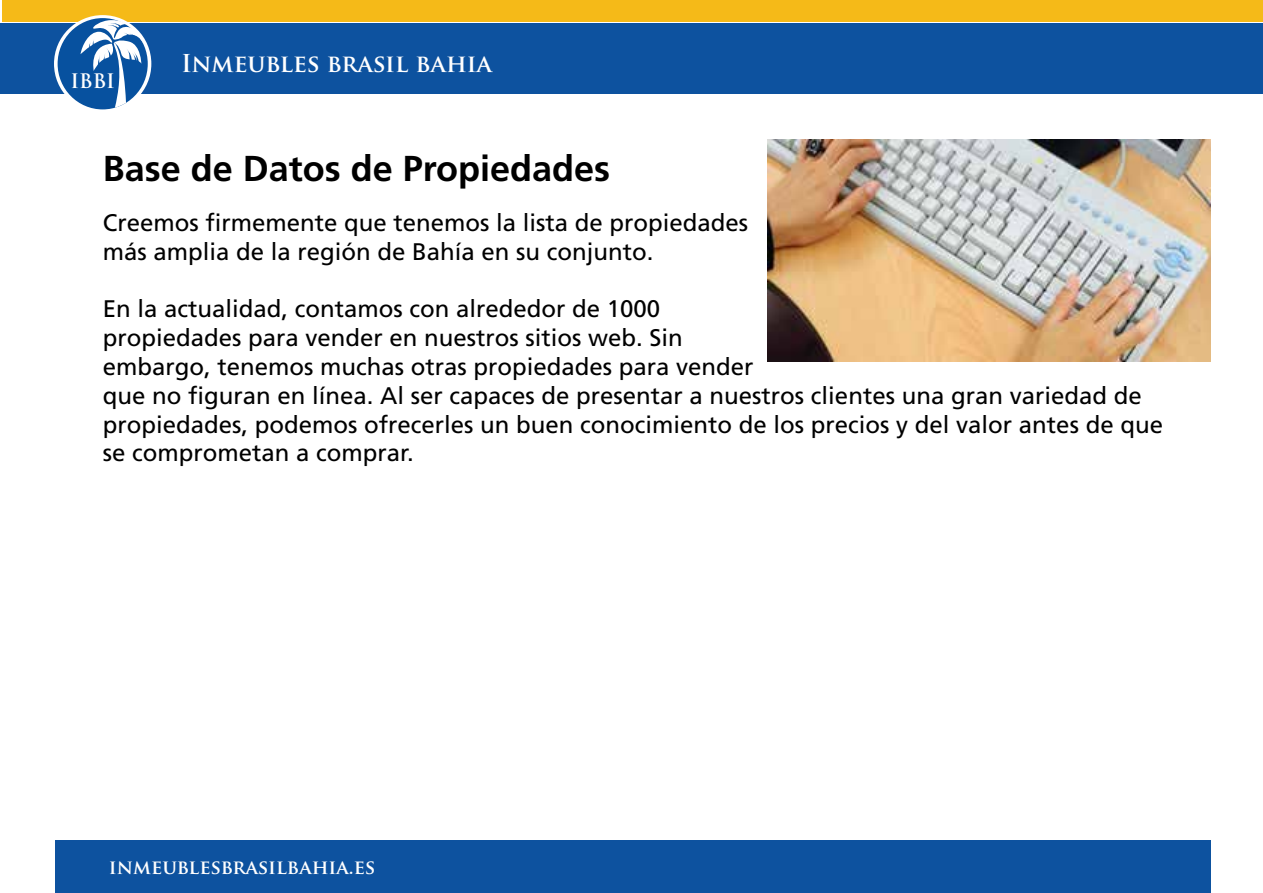
<style>
.page{position:relative;width:1263px;height:893px;background:#fff}
.page>*{position:absolute;margin:0;border:0;box-sizing:border-box;transform-origin:0 0}
.t1{font:700 36px "Frutiger LT";color:#000}
.t2{font:24px/28.8px "Frutiger LT";color:#000}
.t3{font:700 24px "Trajan Pro";color:#fff}
.t4{font:700 19.5px "Trajan Pro";color:#fff}
</style>
<div class="page">
<div style="left:55px;top:840px;width:1155px;height:53px;background:#0d529f"></div>
<div style="left:3px;top:0;width:1260px;height:21px;background:#f5ba18"></div>
<div style="left:0;top:23px;width:1263px;height:71px;background:#0d529f"></div>
<img style="left:768px;top:140px;width:442px;height:222px">
<svg style="left:54px;top:15px;width:97px;height:97px"></svg>
<div style="left:58px;top:18px;width:90px;height:91px;background:#07519f;border-radius:50%"></div>
<svg style="left:80px;top:20px;width:63px;height:88px"></svg>
<p class="t4" style="left:70px;top:69px;width:46px">IBBI</p>
<p class="t3" style="left:181px;top:48px;width:312px">Inmeubles brasil bahia</p>
<h1 class="t1" style="left:103px;top:147px;width:509px">Base de Datos de Propiedades</h1>
<p class="t2" style="left:103px;top:208px;width:647px">Creemos firmemente que tenemos la lista de propiedades más amplia de la región de Bahía en su conjunto.</p>
<p class="t2" style="left:103px;top:295px;width:1062px">En la actualidad, contamos con alrededor de 1000<br>propiedades para vender en nuestros sitios web. Sin<br>embargo, tenemos muchas otras propiedades para vender<br>que no figuran en línea. Al ser capaces de presentar a nuestros clientes una gran variedad de propiedades, podemos ofrecerles un buen conocimiento de los precios y del valor antes de que se comprometan a comprar.</p>
<p class="t4" style="left:109px;top:855px;width:268px">inmeublesbrasilbahia.es</p>
</div>
